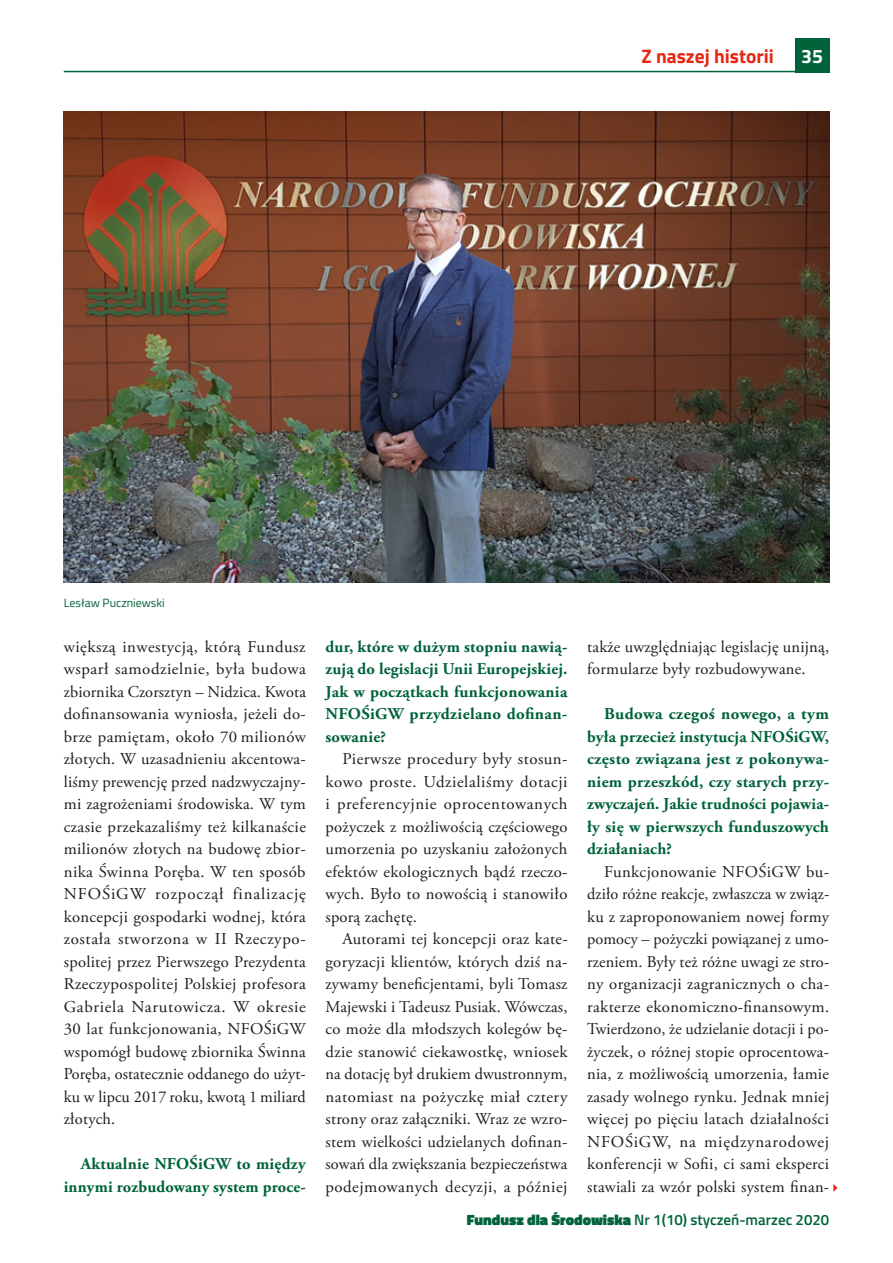
<style>
.page{position:relative;width:893px;height:1263px;background:#fff}
.page>*{position:absolute;margin:0;border:0;box-sizing:border-box;transform-origin:0 0}
.t1{font:700 19.5px "Titillium";color:#e52713}
.t2{font:700 19.5px "Titillium";color:#fff}
.t3{font:16.5px/22.5px "Adobe Garamond Pro";letter-spacing:.015em;color:#1d1d1b;text-align:justify}
.t4{font:700 16.5px/22.5px "Adobe Garamond Pro";letter-spacing:.015em;color:#00633a;text-align:justify}
.t5{font:600 15px "Titillium";color:#00633a}
.t6{font:12px "Titillium";color:#00633a}
.s1{font-weight:900}
</style>
<div class="page">
<hr style="left:64px;top:71px;width:765px;height:1px;background:#00633a">
<div style="left:795px;top:38px;width:34px;height:34px;background:#00633a"></div>
<svg style="left:833px;top:1184px;width:4px;height:8px"></svg>
<img style="left:64px;top:112px;width:765px;height:470px">
<p class="t1" style="left:641px;top:41px;width:134px">Z naszej historii</p>
<p class="t2" style="left:801px;top:41px;width:23px">35</p>
<p class="t6" style="left:64px;top:594px;width:103px">Lesław Puczniewski</p>
<p class="t3" style="left:64px;top:636px;width:244px">większą inwestycją, którą Fundusz wsparł samodzielnie, była budowa zbiornika Czorsztyn – Nidzica. Kwota dofinansowania wyniosła, jeżeli do&shy;brze pamiętam, około 70 milionów złotych. W uzasadnieniu akcentowa&shy;liśmy prewencję przed nadzwyczajny&shy;mi zagrożeniami środowiska. W tym czasie przekazaliśmy też kilkanaście milionów złotych na budowę zbior&shy;nika Świnna Poręba. W ten sposób NFOŚiGW rozpoczął finalizację koncepcji gospodarki wodnej, która została stworzona w II Rzeczypo&shy;spolitej przez Pierwszego Prezydenta Rzeczypospolitej Polskiej profesora Gabriela Narutowicza. W okresie 30 lat funkcjonowania, NFOŚiGW wspomógł budowę zbiornika Świnna Poręba, ostatecznie oddanego do użyt&shy;ku w lipcu 2017 roku, kwotą 1 miliard złotych.</p>
<p class="t4" style="left:64px;top:1153px;width:244px;text-align:right">Aktualnie NFOŚiGW to między innymi rozbudowany system proce‑</p>
<p class="t4" style="left:325px;top:636px;width:244px">dur, które w dużym stopniu nawią‑ zują do legislacji Unii Europejskiej.<br>Jak w początkach funkcjonowania NFOŚiGW przydzielano dofinan‑ sowanie?</p>
<p class="t3" style="left:325px;top:748px;width:244px;text-indent:17px">Pierwsze procedury były stosun&shy;kowo proste. Udzielaliśmy dotacji i preferencyjnie oprocentowanych pożyczek z możliwością częściowego umorzenia po uzyskaniu założonych efektów ekologicznych bądź rzeczo&shy;wych. Było to nowością i stanowiło sporą zachętę.</p>
<p class="t3" style="left:325px;top:928px;width:244px;text-indent:17px">Autorami tej koncepcji oraz kate&shy;goryzacji klientów, których dziś na&shy;zywamy beneficjentami, byli Tomasz Majewski i Tadeusz Pusiak. Wówczas, co może dla młodszych kolegów bę&shy;dzie stanowić ciekawostkę, wniosek na dotację był drukiem dwustronnym, natomiast na pożyczkę miał cztery strony oraz załączniki. Wraz ze wzro&shy;stem wielkości udzielanych dofinan&shy;sowań dla zwiększania bezpieczeństwa podejmowanych decyzji, a później</p>
<p class="t3" style="left:587px;top:636px;width:244px">także uwzględniając legislację unijną, formularze były rozbudowywane.</p>
<p class="t4" style="left:587px;top:703px;width:244px;text-indent:17px">Budowa czegoś nowego, a tym była przecież instytucja NFOŚiGW, często związana jest z pokonywa‑ niem przeszkód, czy starych przy‑ zwyczajeń. Jakie trudności pojawia‑ ły się w pierwszych funduszowych działaniach?</p>
<p class="t3" style="left:587px;top:861px;width:244px;text-indent:17px">Funkcjonowanie NFOŚiGW bu&shy;dziło różne reakcje, zwłaszcza w związ&shy;ku z zaproponowaniem nowej formy pomocy – pożyczki powiązanej z umo&shy;rzeniem. Były też różne uwagi ze stro&shy;ny organizacji zagranicznych o cha&shy;rakterze ekonomiczno-‑finansowym.<br>Twierdzono, że udzielanie dotacji i po&shy;życzek, o różnej stopie oprocentowa&shy;nia, z możliwością umorzenia, łamie zasady wolnego rynku. Jednak mniej więcej po pięciu latach działalności NFOŚiGW, na międzynarodowej konferencji w Sofii, ci sami eksperci stawiali za wzór polski system finan-</p>
<p class="t5" style="left:467px;top:1208px;width:364px"><span class="s1">Fundusz dla Środowiska</span> Nr 1(10) styczeń-marzec 2020</p>
</div>
